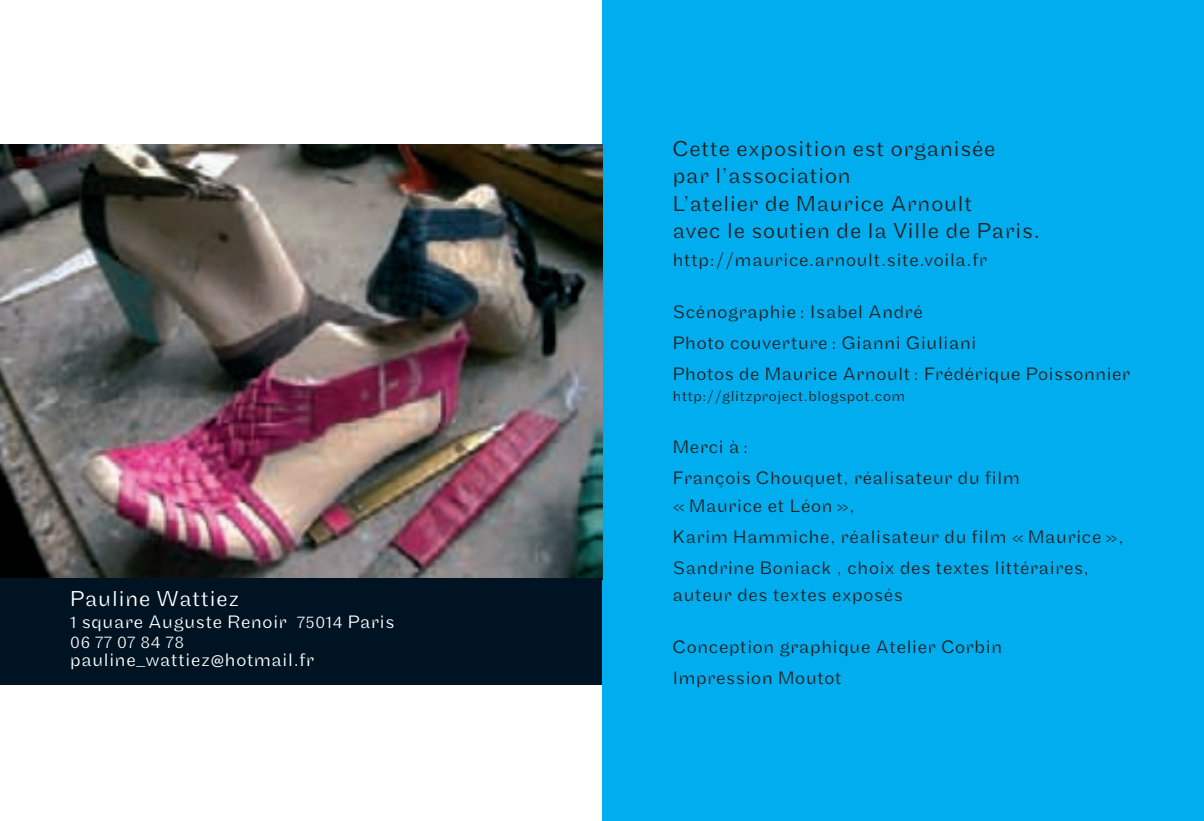
<style>
.page{position:relative;width:1204px;height:821px;background:#fff}
.page>*{position:absolute;margin:0;border:0;box-sizing:border-box;transform-origin:0 0}
.nom{font:100 22.5px/27.5px "Maple";letter-spacing:.04em;color:#231f20}
.nom-2{font:100 22.5px "Maple";letter-spacing:.04em;color:#fff}
.nom-3{font:100 18.75px/27.5px "Maple";letter-spacing:.04em;color:#231f20}
.coordonées{font:100 18.75px "Maple";letter-spacing:.04em;color:#fff}
.coordonées-2{font:100 17.5px "Maple";letter-spacing:.04em;color:#fff}
.nom-4{font:100 15px "Maple";letter-spacing:.04em;color:#231f20}
.s1{font-size:17.5px}
.s2{font-weight:400}
.s3{font-weight:400;font-size:17.5px}
</style>
<div class="page">
<div style="left:602px;top:0;width:601px;height:821px;background:#00aeef"></div>
<img style="left:0;top:145px;width:602px;height:433px">
<div style="left:0;top:578px;width:602px;height:106px;background:#001322"></div>
<p class="nom-2" style="left:70px;top:585px;width:170px">Pauline Wattiez</p>
<p class="coordonées" style="left:70px;top:611px;width:326px"><span class="s1">1</span> square Auguste Renoir <span class="s1">75014</span> Paris</p>
<p class="coordonées-2" style="left:70px;top:632px;width:115px">06 77 07 84 78</p>
<p class="coordonées" style="left:70px;top:649px;width:245px">pauline<span class="s2">_</span>wattiez<span class="s3">@</span>hotmail.fr</p>
<p class="nom" style="left:673px;top:135px;width:368px">Cette exposition est organisée<br>par l’association<br>L’atelier de Maurice Arnoult<br>avec le soutien de la Ville de Paris.</p>
<p class="nom-3" style="left:673px;top:246px;width:316px">http://maurice.arnoult.site.voila.fr</p>
<p class="nom-3" style="left:673px;top:298px;width:251px">Scénographie : Isabel André</p>
<p class="nom-3" style="left:673px;top:329px;width:305px">Photo couverture : Gianni Giuliani</p>
<p class="nom-3" style="left:673px;top:360px;width:459px">Photos de Maurice Arnoult : Frédérique Poissonnier</p>
<p class="nom-4" style="left:673px;top:387px;width:233px">http://glitzproject.blogspot.com</p>
<p class="nom-3" style="left:673px;top:433px;width:77px">Merci à :</p>
<p class="nom-3" style="left:673px;top:464px;width:348px">François Chouquet, réalisateur du film « Maurice et Léon »,</p>
<p class="nom-3" style="left:673px;top:523px;width:452px">Karim Hammiche, réalisateur du film « Maurice »,</p>
<p class="nom-3" style="left:673px;top:554px;width:417px">Sandrine Boniack , choix des textes littéraires, auteur des textes exposés</p>
<p class="nom-3" style="left:673px;top:633px;width:330px">Conception graphique Atelier Corbin</p>
<p class="nom-3" style="left:673px;top:664px;width:170px">Impression Moutot</p>
</div>
